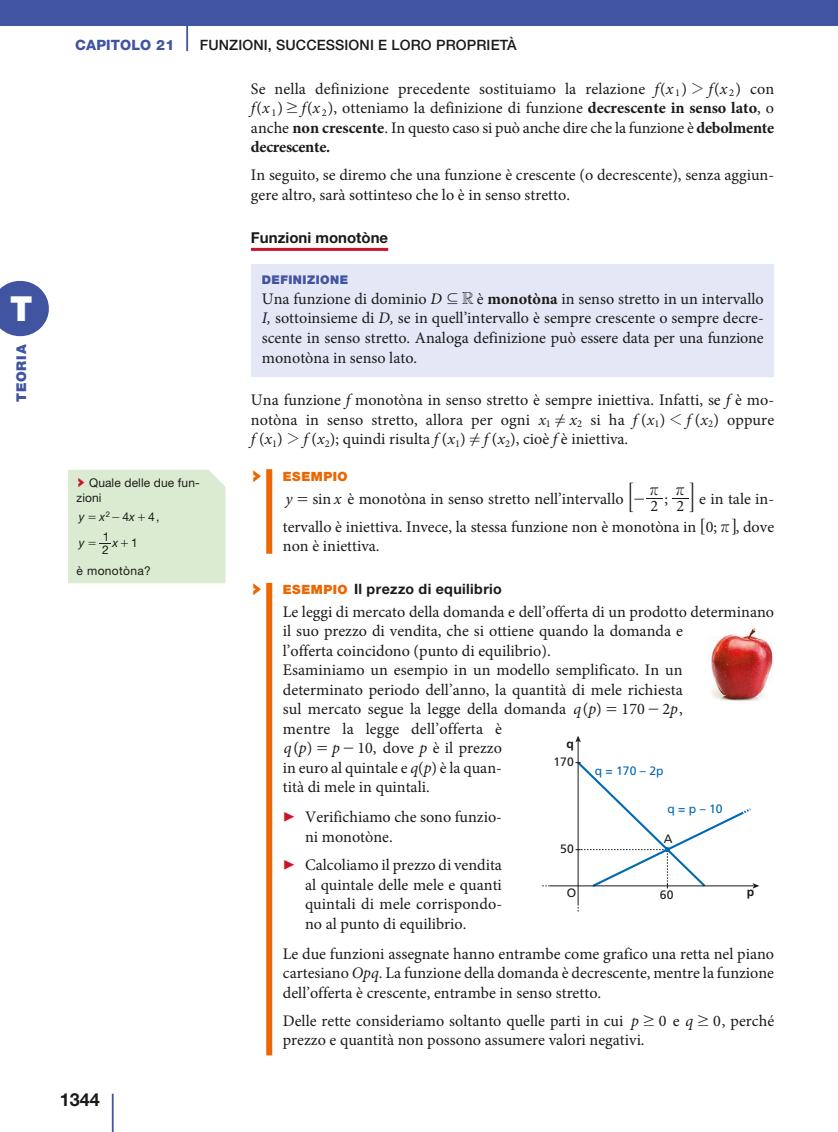
<style>
.page{position:relative;width:838px;height:1132px;background:#fff}
.page>*{position:absolute;margin:0;border:0;box-sizing:border-box;transform-origin:0 0}
.t1{font:900 34.5px "Helvetica Neue LT Std";color:#fff}
.t2{font:700 18px "Helvetica Neue LT Std";color:#1a1a18}
.t3{font:16.2px/19.5px "Minion Pro";color:#1a1a18;text-align:justify}
.t4{font:italic 16.2px "Minion Pro";color:#1a1a18}
.t5{font:16.2px "M Ma Greek";color:#1a1a18}
.t6{font:16.2px "MM Variable B";color:#1a1a18}
.t7{font:16.2px "MM Times Roman";color:#1a1a18}
.t8{font:700 15px "Helvetica Neue LT Std";color:#1a1a18}
.t9{font:500 14.25px "Helvetica Neue LT Std";letter-spacing:.01em;color:#1a1a18}
.t10{font:700 14.25px "Helvetica Neue LT Std";letter-spacing:.025em;color:#1a1a18}
.t11{font:800 14.25px "Helvetica Neue LT Std";letter-spacing:.01em;color:#4154a1}
.t12{font:900 13.5px "Helvetica Neue LT Std";letter-spacing:.055em;color:#4154a1}
.t13{font:900 12.75px "Helvetica Neue LT Std";letter-spacing:.035em;color:#ec6602}
.t14{font:12.15px "Frutiger";color:#0068b3}
.t15{font:12.15px "Frutiger";color:#1a1a18}
.t16{font:700 12.15px "Frutiger";color:#1a1a18}
.t17{font:12px/15px "Helvetica Neue LT Std";letter-spacing:.01em;color:#1a1a18}
.t18{font:900 12px "Helvetica Neue LT Std";letter-spacing:.04em;color:#4154a1}
.t19{font:12px "Helvetica Neue LT Std";letter-spacing:.03em;color:#1a1a18}
.t20{font:italic 12px "Helvetica Neue LT Std";color:#1a1a18}
.t21{font:12px "MM Times Roman";color:#1a1a18}
.t22{font:7.8px "Helvetica Neue LT Std";color:#1a1a18}
.s1{font-family:"Hypatia Sans Pro";font-weight:900;font-size:18.6px;color:#ce122a}
.s2{font-style:normal}
.s3{font-family:"Helvetica Neue LT Std"}
.s4{font-family:"MM Times Roman";font-style:normal}
.s5{font-style:italic}
.s6{font-family:"MM Extra"}
.s7{font-family:"MM Relation"}
.s8{font-weight:700}
.s9{font-family:"M Ma Fermat"}
.s10{font-family:"MM Negate"}
.s11{font-family:"Hypatia Sans Pro";font-size:24px}
.s12{font-family:"MM Times Roman"}
.s13{font-family:"MM Variable B"}
.s14{font-family:"MM Variable B";font-size:15.45px}
.s15{font-family:"M Ma Greek"}
.s16{font-family:"Hypatia Sans Pro";font-weight:900;font-size:24px;color:#ec6602}
.s17{font-weight:900;font-size:12.75px;color:#ec6602}
.s18{font-weight:700;font-size:20.4px;color:#ce122a}
</style>
<div class="page">
<img style="left:708px;top:626px;width:66px;height:76px">
<hr style="left:186px;top:0;width:2px;height:51px;background:#4154a1">
<div style="left:0;top:0;width:838px;height:26px;background:#4154a1"></div>
<svg style="left:0;top:281px;width:49px;height:56px"></svg>
<hr style="left:112px;top:1093px;width:2px;height:38px;background:#4154a1">
<hr style="left:251px;top:248px;width:137px;height:3px;background:#ce122a">
<div style="left:255px;top:268px;width:514px;height:104px;background:#e4e7f6"></div>
<div style="left:251px;top:264px;width:523px;height:9px;background:#e4e7f6"></div>
<div style="left:251px;top:273px;width:9px;height:95px;background:#e4e7f6"></div>
<div style="left:765px;top:273px;width:9px;height:95px;background:#e4e7f6"></div>
<div style="left:251px;top:368px;width:523px;height:9px;background:#e4e7f6"></div>
<svg style="left:646px;top:498px;width:16px;height:1px"></svg>
<svg style="left:672px;top:498px;width:16px;height:1px"></svg>
<div style="left:266px;top:469px;width:6px;height:84px;background:#ec6602"></div>
<div style="left:68px;top:469px;width:157px;height:114px;background:#dbebd1"></div>
<div style="left:266px;top:582px;width:6px;height:472px;background:#ec6602"></div>
<hr style="left:550px;top:885px;width:204px;height:1px;background:#1a1a18">
<hr style="left:577px;top:740px;width:1px;height:163px;background:#1a1a18">
<svg style="left:575px;top:735px;width:6px;height:7px"></svg>
<svg style="left:575px;top:759px;width:184px;height:129px"></svg>
<h1 class="t1" style="left:10px;top:289px;width:24px">T</h1>
<p class="t12" style="left:14px;top:401px;width:59px;rotate:-90deg">TEORIA</p>
<p class="t11" style="left:75px;top:37px;width:101px">CAPITOLO 21</p>
<p class="t9" style="left:200px;top:40px;width:318px">FUNZIONI, SUCCESSIONI E LORO PROPRIETÀ</p>
<p class="t17" style="left:77px;top:476px;width:125px"><span class="s1">›</span> Quale delle due fun‑ zioni</p>
<p class="t20" style="left:79px;top:510px;width:28px">y x</p>
<p class="t20" style="left:123px;top:510px;width:14px">x<span class="s2">4</span></p>
<p class="t17" style="left:148px;top:510px;width:8px">4</p>
<p class="t22" style="left:106px;top:511px;width:6px">2</p>
<p class="t21" style="left:88px;top:510px;width:10px">=</p>
<p class="t21" style="left:112px;top:510px;width:49px">- +<span class="s3">,</span></p>
<p class="t20" style="left:79px;top:535px;width:19px">y <span class="s4">=</span></p>
<p class="t20" style="left:112px;top:535px;width:27px">x<span class="s4">+</span><span class="s2">1</span></p>
<p class="t17" style="left:103px;top:530px;width:8px">1</p>
<p class="t19" style="left:77px;top:566px;width:76px">è monotòna?</p>
<p class="t17" style="left:102px;top:542px;width:8px">2</p>
<p class="t2" style="left:60px;top:1093px;width:42px">1344</p>
<p class="t3" style="left:251px;top:80px;width:525px">Se nella definizione precedente sostituiamo la relazione <span class="s5">f</span>(<span class="s5">x</span> <sub>1</sub>) <span class="s6">2</span> <span class="s5">f</span>(<span class="s5">x</span> <sub>2</sub>) con <span class="s5">f</span>(<span class="s5">x</span> <sub>1</sub>) <span class="s7">$</span> <span class="s5">f</span>(<span class="s5">x</span> <sub>2</sub>), otteniamo la definizione di funzione <span class="s8">decrescente in senso lato</span>, o anche <span class="s8">non crescente</span>. In questo caso si può anche dire che la funzione è <span class="s8">debolmente decrescente.</span></p>
<p class="t3" style="left:251px;top:166px;width:525px">In seguito, se diremo che una funzione è crescente (o decrescente), senza aggiun‑ gere altro, sarà sottinteso che lo è in senso stretto.</p>
<p class="t8" style="left:251px;top:232px;width:139px">Funzioni monotòne</p>
<p class="t18" style="left:262px;top:273px;width:88px">DEFINIZIONE</p>
<p class="t3" style="left:262px;top:290px;width:503px">Una funzione di dominio <span class="s5">D</span> <span class="s7">3</span> <span class="s9">R</span> è <span class="s8">monotòna</span> in senso stretto in un intervallo <span class="s5">I,</span> sottoinsieme di <span class="s5">D,</span> se in quell’intervallo è sempre crescente o sempre decre‑ scente in senso stretto. Analoga definizione può essere data per una funzione monotòna in senso lato.</p>
<p class="t3" style="left:251px;top:391px;width:525px">Una funzione <span class="s5">f</span> monotòna in senso stretto è sempre iniettiva. Infatti, se <span class="s5">f</span> è mo‑ notòna in senso stretto, allora per ogni <span class="s5">x</span><sub>1</sub> <span class="s10">!</span> <span class="s5">x</span><sub>2</sub> si ha <span class="s5">f</span> (<span class="s5">x</span><sub>1</sub>) <span class="s6">1</span> <span class="s5">f</span> (<span class="s5">x</span><sub>2</sub>) oppure <span class="s5">f</span> (<span class="s5">x</span><sub>1</sub>) <span class="s6">2</span> <span class="s5">f</span> (<span class="s5">x</span><sub>2</sub>); quindi risulta <span class="s5">f</span> (<span class="s5">x</span><sub>1</sub>) <span class="s10">!</span> <span class="s5">f</span> (<span class="s5">x</span><sub>2</sub>), cioè <span class="s5">f</span> è iniettiva.</p>
<p class="t13" style="left:251px;top:469px;width:98px"><span class="s11">›</span> ESEMPIO</p>
<p class="t3" style="left:285px;top:489px;width:340px"><span class="s5">y</span> <span class="s12">=</span> sin è monotòna in senso stretto nell’intervallo</p>
<p class="t3" style="left:283px;top:485px;width:493px;line-height:28px;text-align:right"><span class="s13">D</span> e in tale in‑<br>tervallo è iniettiva. Invece, la stessa funzione non è monotòna in <span class="s14">6</span>0; <span class="s15">r</span><span class="s14">@</span>, dove</p>
<p class="t3" style="left:283px;top:537px;width:98px">non è iniettiva.</p>
<p class="t10" style="left:251px;top:583px;width:252px"><span class="s16">›</span> <span class="s17">ESEMPIO</span> Il prezzo di equilibrio</p>
<p class="t3" style="left:283px;top:603px;width:493px;text-align:left">Le leggi di mercato della domanda e dell’offerta di un prodotto determinano il suo prezzo di vendita, che si ottiene quando la domanda e<br>l’offerta coincidono (punto di equilibrio).<br>Esaminiamo un esempio in un modello semplificato. In un<br>determinato periodo dell’anno, la quantità di mele richiesta<br>sul mercato segue la legge della domanda <span class="s5">q p</span>( ) <span class="s12">=</span> 170 2<span class="s5">p</span>,</p>
<p class="t6" style="left:628px;top:486px;width:18px">:<span class="s12">-</span></p>
<p class="t5" style="left:649px;top:480px;width:36px">r r</p>
<p class="t4" style="left:334px;top:492px;width:9px">x</p>
<p class="t3" style="left:664px;top:489px;width:5px">;</p>
<p class="t3" style="left:650px;top:497px;width:35px">2 2</p>
<p class="t7" style="left:648px;top:699px;width:12px">-</p>
<p class="t3" style="left:283px;top:720px;width:220px">mentre la legge dell’offerta è</p>
<p class="t4" style="left:284px;top:741px;width:24px">q p</p>
<p class="t4" style="left:332px;top:741px;width:9px">p</p>
<p class="t16" style="left:566px;top:736px;width:9px">q</p>
<p class="t3" style="left:283px;top:739px;width:220px;text-indent:10px">( ) <span class="s12">= -</span> 10, dove <span class="s5">p</span> è il prezzo in euro al quintale e <span class="s5">q</span>(<span class="s5">p</span>) è la quan‑ tità di mele in quintali.</p>
<p class="t3" style="left:305px;top:808px;width:198px;text-indent:-22px"><span class="s18">▶</span> Verifichiamo che sono funzio‑ ni monotòne.</p>
<p class="t3" style="left:305px;top:856px;width:198px;text-indent:-22px"><span class="s18">▶</span> Calcoliamo il prezzo di vendita al quintale delle mele e quanti quintali di mele corrispondo‑ no al punto di equilibrio.</p>
<p class="t3" style="left:283px;top:944px;width:493px">Le due funzioni assegnate hanno entrambe come grafico una retta nel piano cartesiano <span class="s5">Opq</span>. La funzione della domanda è decrescente, mentre la funzione dell’offerta è crescente, entrambe in senso stretto.</p>
<p class="t3" style="left:283px;top:1011px;width:493px">Delle rette consideriamo soltanto quelle parti in cui <span class="s5">p</span> <span class="s7">$</span> 0 e <span class="s5">q</span> <span class="s7">$</span> 0, perché prezzo e quantità non possono assumere valori negativi.</p>
<p class="t15" style="left:553px;top:754px;width:22px">170</p>
<p class="t14" style="left:594px;top:763px;width:70px">q = 170 – 2p</p>
<p class="t14" style="left:667px;top:801px;width:57px">q = p – 10</p>
<p class="t15" style="left:663px;top:831px;width:10px">A</p>
<p class="t15" style="left:560px;top:841px;width:15px">50</p>
<p class="t15" style="left:567px;top:885px;width:11px">O</p>
<p class="t15" style="left:660px;top:887px;width:15px">60</p>
<p class="t16" style="left:746px;top:884px;width:9px">p</p>
</div>
